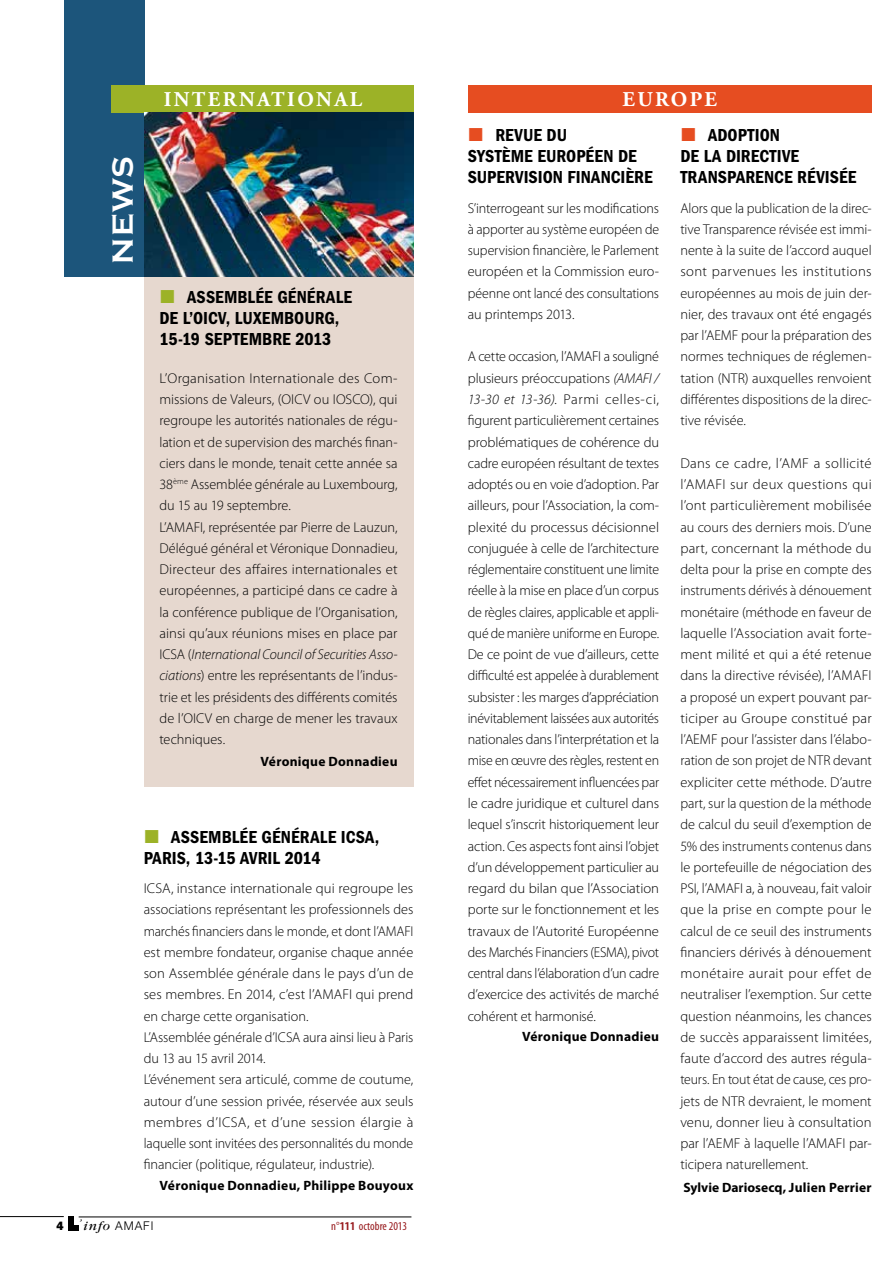
<style>
.page{position:relative;width:893px;height:1263px;background:#fff}
.page>*{position:absolute;margin:0;border:0;box-sizing:border-box;transform-origin:0 0}
.t1{font:700 30px "Copperplate Gothic";color:#fff}
.t2{font:700 21px "Adobe Garamond Pro";letter-spacing:.115em;color:#fff}
.t3{font:600 condensed 18px/21px "Franklin Gothic";color:#000}
.t4{font:300 14.25px/21.3px "Myriad Pro";color:#000}
.t5{font:700 13.5px "Myriad Pro";letter-spacing:.02em;color:#000}
.t6{font:condensed 12px "Myriad Pro";color:#981b1e}
.t7{font:300 12px "Helvetica Neue";letter-spacing:.08em;color:#000}
.s1{font-style:italic}
.s2{font-family:"Franklin Gothic";font-weight:800}
.s3{font-family:"Garamond";font-weight:400;font-style:italic;font-size:13.5px}
.s4{font-weight:700}
</style>
<div class="page">
<hr style="left:79px;top:1216px;width:332px;height:1px;background:#000">
<hr style="left:0;top:1216px;width:64px;height:1px;background:#000">
<div style="left:68px;top:1216px;width:5px;height:14px;background:#000"></div>
<div style="left:68px;top:1225px;width:11px;height:5px;background:#000"></div>
<div style="left:145px;top:113px;width:269px;height:674px;background:#e6d8cf"></div>
<div style="left:64px;top:0;width:81px;height:276px;background:#1c557b"></div>
<div style="left:468px;top:85px;width:404px;height:28px;background:#e64d21"></div>
<div style="left:112px;top:85px;width:302px;height:28px;background:#9cb227"></div>
<img style="left:145px;top:113px;width:269px;height:163px">
<h1 class="t1" style="left:106px;top:264px;width:106px;rotate:-90deg">NEWS</h1>
<h2 class="t2" style="left:164px;top:88px;width:200px">INTERNATIONAL</h2>
<p class="t3" style="left:159px;top:287px;width:194px;text-indent:28px">ASSEMBLÉE GÉNÉRALE<br>DE L’OICV, LUXEMBOURG,<br>15-19 SEPTEMBRE 2013</p>
<p class="t4" style="left:159px;top:367px;width:240px">L’Organisation Internationale des Com&shy;missions de Valeurs, (OICV ou IOSCO), qui regroupe les autorités nationales de régu&shy;lation et de supervision des marchés finan&shy;ciers dans le monde, tenait cette année sa 38<sup>ème</sup> Assemblée générale au Luxembourg, du 15 au 19 septembre.<br>L’AMAFI, représentée par Pierre de Lauzun, Délégué général et Véronique Donnadieu, Directeur des affaires internationales et européennes, a participé dans ce cadre à la conférence publique de l’Organisation, ainsi qu’aux réunions mises en place par ICSA (<span class="s1">International Council of Securities Asso&shy;ciations</span>) entre les représentants de l’indus&shy;trie et les présidents des différents comités de l’OICV en charge de mener les travaux techniques.</p>
<p class="t5" style="left:261px;top:753px;width:138px">Véronique Donnadieu</p>
<p class="t3" style="left:144px;top:826px;width:237px;text-indent:28px">ASSEMBLÉE GÉNÉRALE ICSA,<br>PARIS, 13-15 AVRIL 2014</p>
<p class="t4" style="left:144px;top:877px;width:271px">ICSA, instance internationale qui regroupe les associations représentant les professionnels des marchés financiers dans le monde, et dont l’AMAFI est membre fondateur, organise chaque année son Assemblée générale dans le pays d’un de ses membres. En 2014, c’est l’AMAFI qui prend en charge cette organisation.<br>L’Assemblée générale d’ICSA aura ainsi lieu à Paris du 13 au 15 avril 2014.<br>L’événement sera articulé, comme de coutume, autour d’une session privée, réservée aux seuls membres d’ICSA, et d’une session élargie à laquelle sont invitées des personnalités du monde financier (politique, régulateur, industrie).</p>
<p class="t5" style="left:160px;top:1176px;width:255px">Véronique Donnadieu, Philippe Bouyoux</p>
<p class="t7" style="left:57px;top:1218px;width:98px"><span class="s2">4</span> <sup>’</sup> <span class="s3">info</span> AMAFI</p>
<p class="t6" style="left:331px;top:1219px;width:77px">n°<span class="s4">111</span> octobre 2013</p>
<h2 class="t2" style="left:622px;top:88px;width:96px">EUROPE</h2>
<p class="t3" style="left:468px;top:125px;width:186px;text-indent:28px">REVUE DU<br>SYSTÈME EUROPÉEN DE<br>SUPERVISION FINANCI ÈRE</p>
<p class="t4" style="left:468px;top:197px;width:193px;text-align:justify">S’interrogeant sur les modifications à apporter au système européen de supervision financière, le Parlement européen et la Commission euro&shy;péenne ont lancé des consultations au printemps 2013.</p>
<p class="t4" style="left:468px;top:346px;width:193px;text-align:justify">A cette occasion, l’AMAFI a souligné plusieurs préoccupations <span class="s1">(AMAFI / 13-30 et 13-36).</span> Parmi celles-ci, figurent particulièrement certaines problématiques de cohérence du cadre européen résultant de textes adoptés ou en voie d’adoption. Par ailleurs, pour l’Association, la com&shy;plexité du processus décisionnel conjuguée à celle de l’architecture réglementaire constituent une limite réelle à la mise en place d’un corpus de règles claires, applicable et appli&shy;qué de manière uniforme en Europe.<br>De ce point de vue d’ailleurs, cette difficulté est appelée à durablement subsister : les marges d’appréciation inévitablement laissées aux autorités nationales dans l’interprétation et la mise en œuvre des règles, restent en effet nécessairement influencées par le cadre juridique et culturel dans lequel s’inscrit historiquement leur action. Ces aspects font ainsi l’objet d’un développement particulier au regard du bilan que l’Association porte sur le fonctionnement et les travaux de l’Autorité Européenne des Marchés Financiers (ESMA), pivot central dans l’élaboration d’un cadre d’exercice des activités de marché cohérent et harmonisé.</p>
<p class="t5" style="left:522px;top:1028px;width:138px">Véronique Donnadieu</p>
<p class="t3" style="left:680px;top:125px;width:178px;text-indent:28px">ADOPTION<br>DE LA DIRECTIVE<br>TRANSPARENCE RÉVISÉE</p>
<p class="t4" style="left:680px;top:197px;width:193px;text-align:justify">Alors que la publication de la direc&shy;tive Transparence révisée est immi&shy;nente à la suite de l’accord auquel sont parvenues les institutions européennes au mois de juin der&shy;nier, des travaux ont été engagés par l’AEMF pour la préparation des normes techniques de réglemen&shy;tation (NTR) auxquelles renvoient différentes dispositions de la direc&shy;tive révisée.</p>
<p class="t4" style="left:680px;top:452px;width:193px">Dans ce cadre, l’AMF a sollicité l’AMAFI sur deux questions qui l’ont particulièrement mobilisée au cours des derniers mois. D’une part, concernant la méthode du delta pour la prise en compte des instruments dérivés à dénouement monétaire (méthode en faveur de laquelle l’Association avait forte&shy;ment milité et qui a été retenue dans la directive révisée), l’Amafi<br>a proposé un expert pouvant par&shy;ticiper au Groupe constitué par l’AEMF pour l’assister dans l’élabo&shy;ration de son projet de NTR devant expliciter cette méthode. D’autre part, sur la question de la méthode de calcul du seuil d’exemption de 5% des instruments contenus dans le portefeuille de négociation des PSI, l’AMAFI a, à nouveau, fait valoir que la prise en compte pour le calcul de ce seuil des instruments financiers dérivés à dénouement monétaire aurait pour effet de neutraliser l’exemption. Sur cette question néanmoins, les chances de succès apparaissent limitées, faute d’accord des autres régula&shy;teurs. En tout état de cause, ces pro&shy;jets de NTR devraient, le moment venu, donner lieu à consultation par l’AEMF à laquelle l’AMAFI par&shy;ticipera naturellement.</p>
<p class="t5" style="left:683px;top:1178px;width:190px">Sylvie Dariosecq, Julien Perrier</p>
</div>
